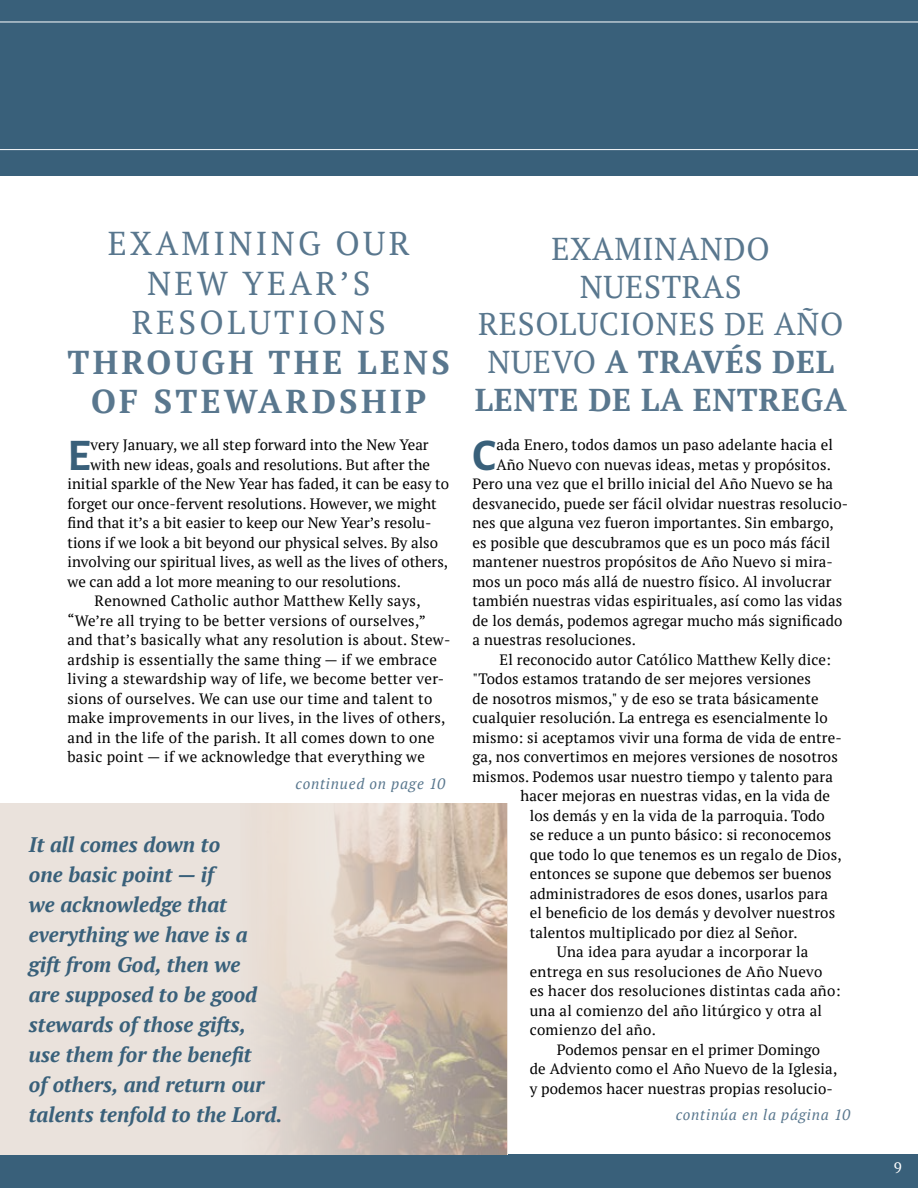
<style>
.page{position:relative;width:918px;height:1188px;background:#fff}
.page>*{position:absolute;margin:0;border:0;box-sizing:border-box;transform-origin:0 0}
.t1{font:700 45.3px "Alegreya Sans";color:#39607a}
.t2{font:33px/39.6px "PT Serif";letter-spacing:.1em;color:#59778e;text-align:center}
.t3{font:700 33px/39.6px "PT Serif";letter-spacing:.1em;color:#59778e;text-align:center}
.t4{font:31.5px/37.8px "PT Serif";letter-spacing:.02em;color:#59778e;text-align:center}
.t5{font:italic 700 21px/30px "PT Serif";color:#39607a}
.t6{font:15px "PT Serif";letter-spacing:.01em;color:#000}
.t7{font:italic 15px "PT Serif";letter-spacing:.05em;color:#59778e}
.t8{font:15px "PT Serif";color:#fff}
.s1{font-weight:700}
</style>
<div class="page">
<div style="left:0;top:1154px;width:918px;height:34px;background:#39607a"></div>
<div style="left:0;top:0;width:918px;height:176px;background:#39607a"></div>
<hr style="left:0;top:22px;width:918px;height:1px;background:#fff">
<hr style="left:0;top:149px;width:918px;height:1px;background:#fff">
<div style="left:0;top:803px;width:507px;height:351px;background:#eae2dc"></div>
<img style="left:266px;top:803px;width:240px;height:351px">
<h2 class="t2" style="left:108px;top:223px;width:303px">EXAMINING OUR<br>NEW YEAR’S<br>RESOLUTIONS</h2>
<h2 class="t3" style="left:67px;top:342px;width:384px">THROUGH THE LENS<br>OF STEWARDSHIP</h2>
<h1 class="t1" style="left:68px;top:422px;width:25px">E</h1>
<p class="t6" style="left:91px;top:435px;width:340px">very January, we all step forward into the New Year</p>
<p class="t6" style="left:91px;top:455px;width:341px">with new ideas, goals and resolutions. But after the</p>
<p class="t6" style="left:68px;top:474px;width:383px">initial sparkle of the New Year has faded, it can be easy to</p>
<p class="t6" style="left:68px;top:494px;width:371px">forget our once-fervent resolutions. However, we might</p>
<p class="t6" style="left:68px;top:513px;width:366px">find that it’s a bit easier to keep our New Year’s resolu-</p>
<p class="t6" style="left:68px;top:533px;width:372px">tions if we look a bit beyond our physical selves. By also</p>
<p class="t6" style="left:68px;top:552px;width:382px">involving our spiritual lives, as well as the lives of others,</p>
<p class="t6" style="left:68px;top:572px;width:335px">we can add a lot more meaning to our resolutions.</p>
<p class="t6" style="left:95px;top:591px;width:328px">Renowned Catholic author Matthew Kelly says,</p>
<p class="t6" style="left:68px;top:611px;width:360px">“We’re all trying to be better versions of ourselves,”</p>
<p class="t6" style="left:68px;top:630px;width:385px">and that’s basically what any resolution is about. Stew-</p>
<p class="t6" style="left:68px;top:650px;width:371px">ardship is essentially the same thing — if we embrace</p>
<p class="t6" style="left:68px;top:669px;width:378px">living a stewardship way of life, we become better ver-</p>
<p class="t6" style="left:68px;top:689px;width:366px">sions of ourselves. We can use our time and talent to</p>
<p class="t6" style="left:68px;top:708px;width:379px">make improvements in our lives, in the lives of others,</p>
<p class="t6" style="left:68px;top:728px;width:369px">and in the life of the parish. It all comes down to one</p>
<p class="t6" style="left:68px;top:747px;width:359px">basic point — if we acknowledge that everything we</p>
<p class="t7" style="left:296px;top:774px;width:151px">continued on page 10</p>
<h3 class="t5" style="left:29px;top:830px;width:255px">It all comes down to<br>one basic point — if<br>we acknowledge that everything we have is a gift from God, then we<br>are supposed to be good stewards of those gifts, use them for the benefit<br>of others, and return our talents tenfold to the Lord.</h3>
<h3 class="t4" style="left:475px;top:229px;width:373px">EXAMINANDO<br>NUESTRAS<br>RESOLUCIONES DE AÑO<br>NUEVO <span class="s1">A TRAVÉS DEL<br>LENTE DE LA ENTREGA</span></h3>
<h1 class="t1" style="left:473px;top:422px;width:25px">C</h1>
<p class="t6" style="left:496px;top:435px;width:338px">ada Enero, todos damos un paso adelante hacia el</p>
<p class="t6" style="left:496px;top:455px;width:336px">Año Nuevo con nuevas ideas, metas y propósitos.</p>
<p class="t6" style="left:473px;top:474px;width:362px">Pero una vez que el brillo inicial del Año Nuevo se ha</p>
<p class="t6" style="left:473px;top:494px;width:377px">desvanecido, puede ser fácil olvidar nuestras resolucio-</p>
<p class="t6" style="left:473px;top:513px;width:363px">nes que alguna vez fueron importantes. Sin embargo,</p>
<p class="t6" style="left:473px;top:533px;width:359px">es posible que descubramos que es un poco más fácil</p>
<p class="t6" style="left:473px;top:552px;width:362px">mantener nuestros propósitos de Año Nuevo si mira-</p>
<p class="t6" style="left:473px;top:572px;width:360px">mos un poco más allá de nuestro físico. Al involucrar</p>
<p class="t6" style="left:473px;top:591px;width:371px">también nuestras vidas espirituales, así como las vidas</p>
<p class="t6" style="left:473px;top:611px;width:372px">de los demás, podemos agregar mucho más significado</p>
<p class="t6" style="left:473px;top:630px;width:165px">a nuestras resoluciones.</p>
<p class="t6" style="left:500px;top:650px;width:333px">El reconocido autor Católico Matthew Kelly dice:</p>
<p class="t6" style="left:473px;top:669px;width:340px">"Todos estamos tratando de ser mejores versiones</p>
<p class="t6" style="left:473px;top:689px;width:348px">de nosotros mismos," y de eso se trata básicamente</p>
<p class="t6" style="left:473px;top:708px;width:357px">cualquier resolución. La entrega es esencialmente lo</p>
<p class="t6" style="left:473px;top:728px;width:371px">mismo: si aceptamos vivir una forma de vida de entre-</p>
<p class="t6" style="left:473px;top:747px;width:367px">ga, nos convertimos en mejores versiones de nosotros</p>
<p class="t6" style="left:473px;top:767px;width:362px">mismos. Podemos usar nuestro tiempo y talento para</p>
<p class="t6" style="left:521px;top:786px;width:311px">hacer mejoras en nuestras vidas, en la vida de</p>
<p class="t6" style="left:530px;top:806px;width:297px">los demás y en la vida de la parroquia. Todo</p>
<p class="t6" style="left:530px;top:825px;width:303px">se reduce a un punto básico: si reconocemos</p>
<p class="t6" style="left:530px;top:845px;width:313px">que todo lo que tenemos es un regalo de Dios,</p>
<p class="t6" style="left:530px;top:864px;width:304px">entonces se supone que debemos ser buenos</p>
<p class="t6" style="left:530px;top:884px;width:300px">administradores de esos dones, usarlos para</p>
<p class="t6" style="left:530px;top:903px;width:307px">el beneficio de los demás y devolver nuestros</p>
<p class="t6" style="left:530px;top:923px;width:269px">talentos multiplicado por diez al Señor.</p>
<p class="t6" style="left:557px;top:942px;width:253px">Una idea para ayudar a incorporar la</p>
<p class="t6" style="left:530px;top:962px;width:294px">entrega en sus resoluciones de Año Nuevo</p>
<p class="t6" style="left:530px;top:981px;width:312px">es hacer dos resoluciones distintas cada año:</p>
<p class="t6" style="left:530px;top:1001px;width:294px">una al comienzo del año litúrgico y otra al</p>
<p class="t6" style="left:530px;top:1020px;width:128px">comienzo del año.</p>
<p class="t6" style="left:557px;top:1040px;width:265px">Podemos pensar en el primer Domingo</p>
<p class="t6" style="left:530px;top:1059px;width:309px">de Adviento como el Año Nuevo de la Iglesia,</p>
<p class="t6" style="left:530px;top:1079px;width:305px">y podemos hacer nuestras propias resolucio-</p>
<p class="t7" style="left:676px;top:1105px;width:176px">continúa en la página 10</p>
<p class="t8" style="left:894px;top:1158px;width:9px">9</p>
</div>
